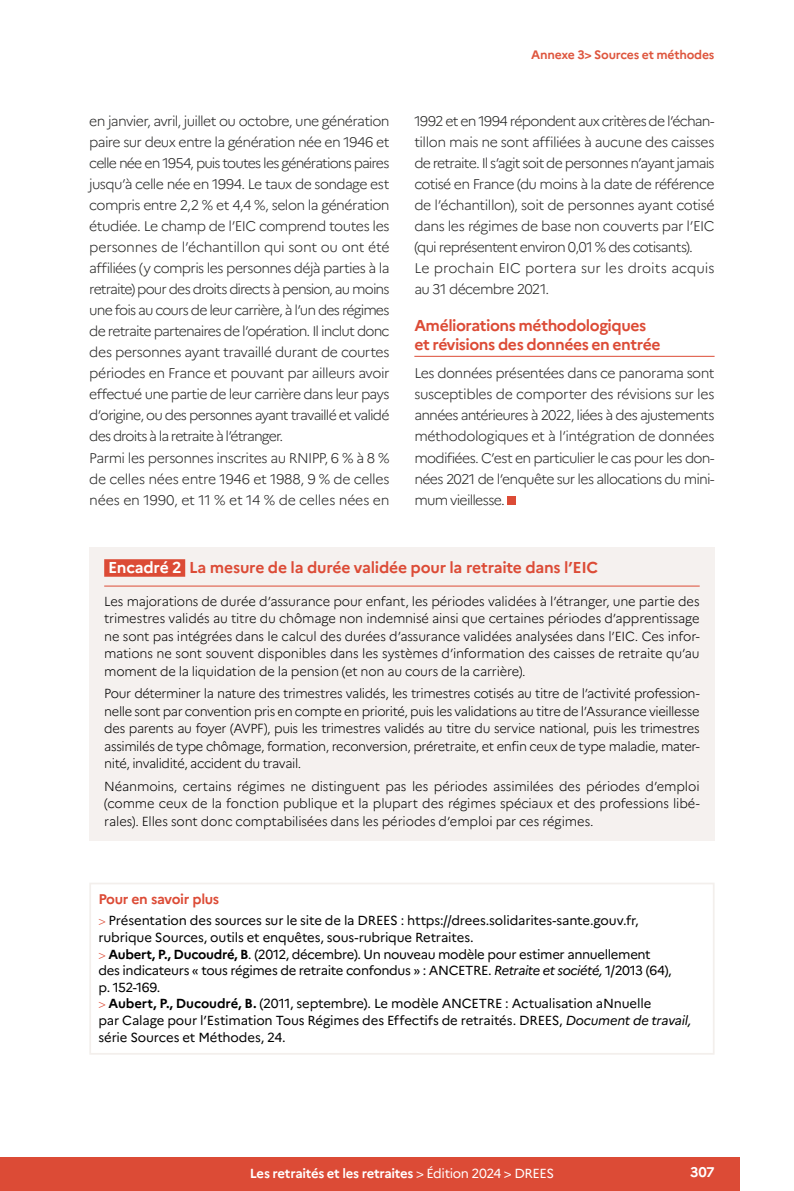
<style>
.page{position:relative;width:794px;height:1191px;background:#fff}
.page>*{position:absolute;margin:0;border:0;box-sizing:border-box;transform-origin:0 0}
.Titre_2__Inter{font:700 15.75px/19.2px "Marianne";letter-spacing:-.03em;color:#dc4b36}
.ENC_titre{font:700 15.75px "Marianne";letter-spacing:-.015em;color:#dc4b36}
.Texte-sans-digit{font:300 14px/21px "Marianne";letter-spacing:-.05em;color:#272726;text-align:justify}
.Texte-sans-digit-2{font:300 14px/21px "Marianne";letter-spacing:-.005em;color:#272726}
.t1{font:700 14px "Marianne";letter-spacing:-.025em;color:#dc4b36}
.t2{font:700 14px "Marianne";color:#fff}
.ENC_texte{font:300 13.12px/17.5px "Marianne";letter-spacing:-.015em;color:#000;text-align:justify}
.t3{font:13.12px/16.6px "Marianne";letter-spacing:-.015em;color:#000}
.t4{font:700 13.12px "Marianne";letter-spacing:-.025em;color:#fff}
.t5{font:700 12.25px "Marianne";letter-spacing:-.02em;color:#de563e}
.s1{color:#fff}
.s2{font-weight:300;font-size:12.25px;color:#dc4b36}
.s3{font-weight:700}
.s4{font-style:italic}
.s5{font-weight:400}
</style>
<div class="page">
<div style="left:0;top:1157px;width:739px;height:34px;background:#dc4b36"></div>
<hr style="left:414px;top:356px;width:300px;height:1px;background:#dc4b36">
<div style="left:507px;top:496px;width:8px;height:8px;background:#dc4b36"></div>
<div style="left:89px;top:546px;width:625px;height:294px;background:#f5f1ef"></div>
<hr style="left:104px;top:585px;width:595px;height:1px;background:#dc4b36">
<div style="left:104px;top:559px;width:81px;height:18px;background:#dc4b36"></div>
<div style="left:89px;top:882px;width:625px;height:172px;border:2px solid #f3efec"></div>
<p class="Texte-sans-digit" style="left:89px;top:111px;width:302px">en janvier, avril, juillet ou octobre, une génération paire sur deux entre la génération née en 1946 et celle née en 1954, puis toutes les générations paires jusqu’à celle née en 1994. Le taux de sondage est compris entre 2,2 % et 4,4 %, selon la génération étudiée. Le champ de l’EIC comprend toutes les personnes de l’échantillon qui sont ou ont été affiliées (y compris les personnes déjà parties à la retraite) pour des droits directs à pension, au moins une fois au cours de leur carrière, à l’un des régimes de retraite partenaires de l’opération. Il inclut donc des personnes ayant travaillé durant de courtes périodes en France et pouvant par ailleurs avoir effectué une partie de leur carrière dans leur pays d’origine, ou des personnes ayant travaillé et validé des droits à la retraite à l’étranger.</p>
<p class="Texte-sans-digit" style="left:89px;top:447px;width:302px">Parmi les personnes inscrites au RNIPP, 6 % à 8 % de celles nées entre 1946 et 1988, 9 % de celles nées en 1990, et 11 % et 14 % de celles nées en</p>
<p class="t5" style="left:531px;top:47px;width:185px">Annexe 3&gt; Sources et méthodes</p>
<p class="Texte-sans-digit" style="left:414px;top:111px;width:302px">1992 et en 1994 répondent aux critères de l’échan&shy;tillon mais ne sont affiliées à aucune des caisses de retraite. Il s’agit soit de personnes n’ayant jamais cotisé en France (du moins à la date de référence de l’échantillon), soit de personnes ayant cotisé dans les régimes de base non couverts par l’EIC (qui représentent environ 0,01 % des cotisants).</p>
<p class="Texte-sans-digit-2" style="left:414px;top:258px;width:302px">Le prochain EIC portera sur les droits acquis au 31 décembre 2021.</p>
<p class="Titre_2__Inter" style="left:414px;top:316px;width:248px">Améliorations méthodologiques et révisions des données en entrée</p>
<p class="Texte-sans-digit" style="left:414px;top:363px;width:302px">Les données présentées dans ce panorama sont susceptibles de comporter des révisions sur les années antérieures à 2022, liées à des ajustements méthodologiques et à l’intégration de données modifiées. C’est en particulier le cas pour les don&shy;nées 2021 de l’enquête sur les allocations du mini&shy;mum vieillesse.</p>
<p class="ENC_titre" style="left:108px;top:558px;width:492px"><span class="s1">Encadré 2</span> La mesure de la durée validée pour la retraite dans l’EIC</p>
<p class="ENC_texte" style="left:104px;top:592px;width:597px">Les majorations de durée d’assurance pour enfant, les périodes validées à l’étranger, une partie des trimestres validés au titre du chômage non indemnisé ainsi que certaines périodes d’apprentissage ne sont pas intégrées dans le calcul des durées d’assurance validées analysées dans l’EIC. Ces infor&shy;mations ne sont souvent disponibles dans les systèmes d’information des caisses de retraite qu’au moment de la liquidation de la pension (et non au cours de la carrière).</p>
<p class="ENC_texte" style="left:104px;top:684px;width:597px">Pour déterminer la nature des trimestres validés, les trimestres cotisés au titre de l’activité profession&shy;nelle sont par convention pris en compte en priorité, puis les validations au titre de l’Assurance vieillesse des parents au foyer (AVPF), puis les trimestres validés au titre du service national, puis les trimestres assimilés de type chômage, formation, reconversion, préretraite, et enfin ceux de type maladie, mater&shy;nité, invalidité, accident du travail.</p>
<p class="ENC_texte" style="left:104px;top:777px;width:597px">Néanmoins, certains régimes ne distinguent pas les périodes assimilées des périodes d’emploi (comme ceux de la fonction publique et la plupart des régimes spéciaux et des professions libé&shy;rales). Elles sont donc comptabilisées dans les périodes d’emploi par ces régimes.</p>
<p class="t1" style="left:98px;top:890px;width:122px">Pour en savoir plus</p>
<p class="t3" style="left:98px;top:912px;width:542px"><span class="s2">&gt;</span> Présentation des sources sur le site de la DREES : https://drees.solidarites-sante.gouv.fr, rubrique Sources, outils et enquêtes, sous-rubrique Retraites.</p>
<p class="t3" style="left:98px;top:945px;width:574px"><span class="s2">&gt;</span> <span class="s3">Aubert, P., Ducoudré, B</span><span class="s4">.</span> (2012, décembre). Un nouveau modèle pour estimer annuellement des indicateurs « tous régimes de retraite confondus » : ANCETRE. <span class="s4">Retraite et société,</span> 1/2013 (64), p. 152-169.</p>
<p class="t3" style="left:98px;top:995px;width:594px"><span class="s2">&gt;</span> <span class="s3">Aubert, P., Ducoudré, B.</span> (2011, septembre). Le modèle ANCETRE : Actualisation aNnuelle<br>par Calage pour l’Estimation Tous Régimes des Effectifs de retraités. DREES, <span class="s4">Document de travail, </span>série Sources et Méthodes, 24.</p>
<p class="t4" style="left:250px;top:1165px;width:306px">Les retraités et les retraites <span class="s5">&gt; Édition 2024 &gt; DREES</span></p>
<p class="t2" style="left:690px;top:1163px;width:26px">307</p>
</div>
